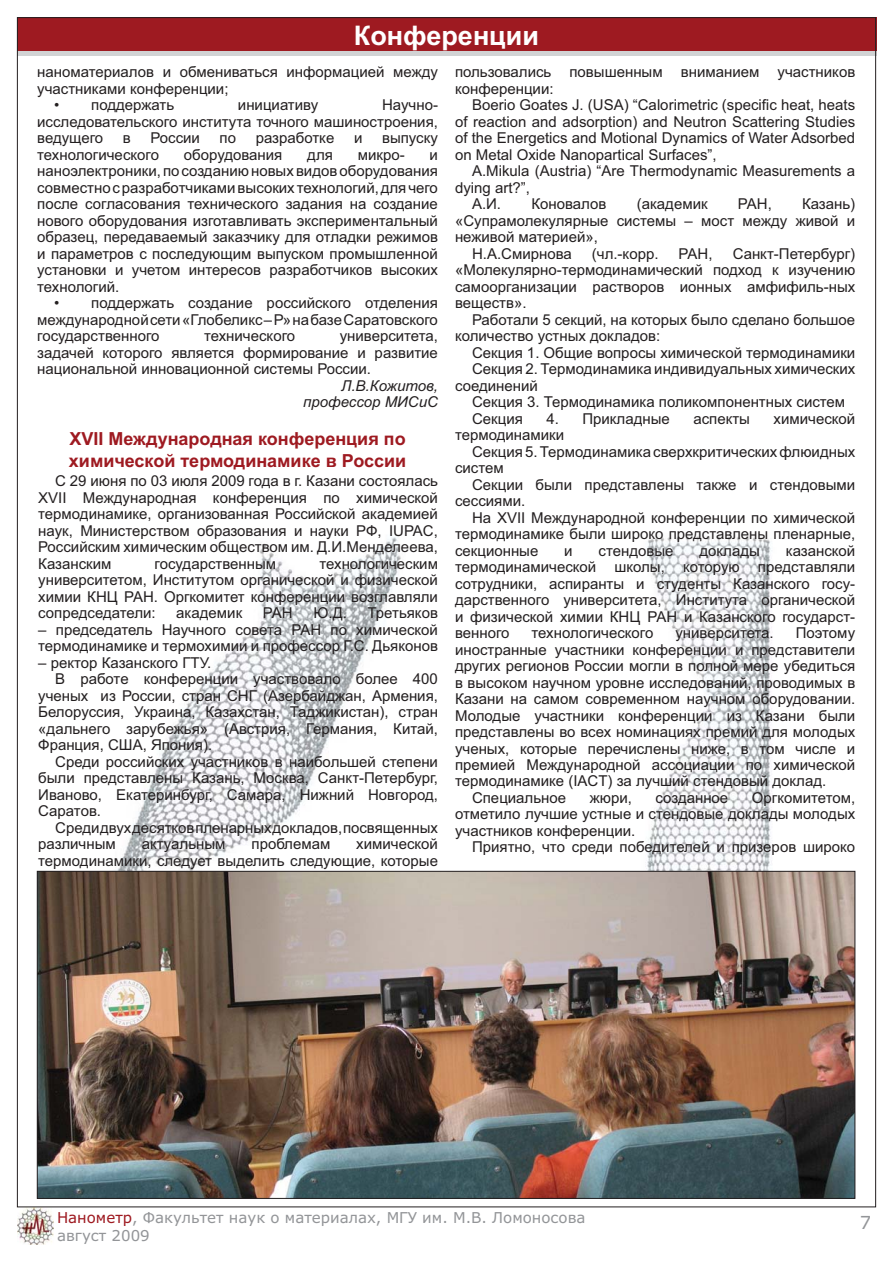
<style>
.page{position:relative;width:893px;height:1263px;background:#fff}
.page>*{position:absolute;margin:0;border:0;box-sizing:border-box;transform-origin:0 0}
.t1{font:700 27px "Arial";color:#fff}
.t2{font:700 18px/21.6px "Arial";color:#9e1a21}
.t3{font:18px "Verdana";color:#939598}
.t4{font:15px/16.5px "Arial";color:#231f20;text-align:justify}
.t5{font:15px/18px "Verdana";color:#939598}
.t6{font:italic 15px/16.5px "Arial";color:#231f20;text-align:right}
.s1{color:#9e1a21}
</style>
<div class="page">
<img style="left:599px;top:536px;width:184px;height:335px">
<img style="left:86px;top:537px;width:320px;height:334px">
<img style="left:39px;top:873px;width:814px;height:324px">
<img style="left:17px;top:1207px;width:37px;height:38px">
<div style="left:17px;top:17px;width:859px;height:34px;background:#9e1a21"></div>
<div style="left:17px;top:51px;width:859px;height:5px;background:#d1d3d4"></div>
<h1 class="t1" style="left:354px;top:20px;width:187px">Конференции</h1>
<p class="t4" style="left:37px;top:65px;width:402px">наноматериалов и обмениваться информацией между участниками конференции;</p>
<p class="t4" style="left:54px;top:98px;width:121px">• поддержать</p>
<p class="t4" style="left:238px;top:98px;width:82px">инициативу</p>
<p class="t4" style="left:37px;top:98px;width:402px;text-indent:345px">Научно&shy;исследовательского института точного машиностроения, ведущего</p>
<p class="t4" style="left:123px;top:131px;width:9px">в</p>
<p class="t4" style="left:150px;top:131px;width:51px">России</p>
<p class="t4" style="left:220px;top:131px;width:18px">по</p>
<p class="t4" style="left:256px;top:131px;width:80px">разработке</p>
<p class="t4" style="left:354px;top:131px;width:10px">и</p>
<p class="t4" style="left:382px;top:131px;width:57px">выпуску</p>
<p class="t4" style="left:37px;top:148px;width:123px">технологического</p>
<p class="t4" style="left:184px;top:148px;width:100px">оборудования</p>
<p class="t4" style="left:307px;top:148px;width:27px">для</p>
<p class="t4" style="left:358px;top:148px;width:48px">микро-</p>
<p class="t4" style="left:37px;top:148px;width:402px;text-indent:392px">и наноэлектроники, по созданию новых видов оборудования совместно с разработчиками высоких технологий, для чего после согласования технического задания на создание нового оборудования изготавливать экспериментальный образец, передаваемый заказчику для отладки режимов и параметров с последующим выпуском промышленной установки и учетом интересов разработчиков высоких технологий.</p>
<p class="t4" style="left:37px;top:296px;width:402px;text-indent:17px">• поддержать создание российского отделения международной сети «Глобеликс – Р» на базе Саратовского государственного</p>
<p class="t4" style="left:37px;top:329px;width:402px;text-indent:302px">университета, задачей которого является формирование и развитие национальной инновационной системы России.</p>
<p class="t6" style="left:303px;top:377px;width:136px">Л.В.Кожитов, профессор МИСиС</p>
<p class="t4" style="left:204px;top:329px;width:93px">технического</p>
<p class="t2" style="left:69px;top:428px;width:339px">XVII Международная конференция по химической термодинамике в России</p>
<p class="t4" style="left:38px;top:474px;width:401px;text-indent:17px">С 29 июня по 03 июля 2009 года в г. Казани состоялась XVII Международная конференция по химической термодинамике, организованная Российской академией наук, Министерством образования и науки РФ, IUPAC, Российским химическим обществом им. Д.И.Менделеева, Казанским</p>
<p class="t4" style="left:38px;top:557px;width:401px;text-indent:281px">технологическим университетом, Институтом органической и физической химии КНЦ РАН. Оргкомитет конференции возглавляли сопредседатели:</p>
<p class="t4" style="left:155px;top:557px;width:123px">государственным</p>
<p class="t4" style="left:176px;top:606px;width:67px">академик</p>
<p class="t4" style="left:263px;top:606px;width:31px">РАН</p>
<p class="t4" style="left:313px;top:606px;width:35px">Ю.Д.</p>
<p class="t4" style="left:367px;top:606px;width:72px">Третьяков</p>
<p class="t4" style="left:38px;top:623px;width:401px">– председатель Научного совета РАН по химической термодинамике и термохимии и профессор Г.С. Дьяконов</p>
<p class="t4" style="left:38px;top:656px;width:175px">– ректор Казанского ГТУ.</p>
<p class="t4" style="left:55px;top:672px;width:384px">В работе конференции участвовало более 400</p>
<p class="t4" style="left:38px;top:689px;width:401px">ученых из России, стран СНГ (Азербайджан, Армения,</p>
<p class="t4" style="left:38px;top:705px;width:401px">Белоруссия, Украина, Казахстан, Таджикистан), стран</p>
<p class="t4" style="left:38px;top:722px;width:401px">«дальнего зарубежья» (Австрия, Германия, Китай,</p>
<p class="t4" style="left:38px;top:738px;width:175px">Франция, США, Япония).</p>
<p class="t4" style="left:55px;top:755px;width:384px">Среди российских участников в наибольшей степени</p>
<p class="t4" style="left:38px;top:771px;width:401px">были представлены Казань, Москва, Санкт-Петербург,</p>
<p class="t4" style="left:38px;top:787px;width:401px">Иваново, Екатеринбург, Самара, Нижний Новгород,</p>
<p class="t4" style="left:38px;top:804px;width:64px">Саратов.</p>
<p class="t4" style="left:55px;top:820px;width:384px">Среди двух десятков пленарных докладов, посвященных</p>
<p class="t4" style="left:38px;top:837px;width:79px">различным</p>
<p class="t4" style="left:142px;top:837px;width:85px">актуальным</p>
<p class="t4" style="left:251px;top:837px;width:80px">проблемам</p>
<p class="t4" style="left:38px;top:837px;width:401px;text-align:right">химической<br>термодинамики, следует выделить следующие, которые</p>
<p class="t4" style="left:455px;top:65px;width:402px">пользовались повышенным вниманием участников конференции:</p>
<p class="t4" style="left:455px;top:98px;width:402px;text-indent:17px">Boerio Goates J. (USA) “Calorimetric (specific heat, heats of reaction and adsorption) and Neutron Scattering Studies of the Energetics and Motional Dynamics of Water Adsorbed on Metal Oxide Nanopartical Surfaces”,</p>
<p class="t4" style="left:472px;top:164px;width:385px">A.Mikula (Austria) “Are Thermodynamic Measurements a</p>
<p class="t4" style="left:455px;top:181px;width:76px">dying art?”,</p>
<p class="t4" style="left:472px;top:197px;width:31px">А.И.</p>
<p class="t4" style="left:531px;top:197px;width:77px">Коновалов</p>
<p class="t4" style="left:636px;top:197px;width:72px">(академик</p>
<p class="t4" style="left:737px;top:197px;width:35px">РАН,</p>
<p class="t4" style="left:802px;top:197px;width:55px">Казань)</p>
<p class="t4" style="left:455px;top:214px;width:402px">«Супрамолекулярные системы – мост между живой и</p>
<p class="t4" style="left:455px;top:230px;width:144px">неживой материей»,</p>
<p class="t4" style="left:472px;top:247px;width:101px">Н.А.Смирнова</p>
<p class="t4" style="left:592px;top:247px;width:68px">(чл.-корр.</p>
<p class="t4" style="left:678px;top:247px;width:35px">РАН,</p>
<p class="t4" style="left:455px;top:247px;width:402px;text-indent:277px">Санкт-Петербург) «Молекулярно-термодинамический подход к изучению самоорганизации растворов ионных амфифиль-ных веществ».</p>
<p class="t4" style="left:455px;top:313px;width:402px;text-indent:17px">Работали 5 секций, на которых было сделано большое количество устных докладов:</p>
<p class="t4" style="left:472px;top:346px;width:385px">Секция 1. Общие вопросы химической термодинамики</p>
<p class="t4" style="left:472px;top:362px;width:385px">Секция 2. Термодинамика индивидуальных химических</p>
<p class="t4" style="left:455px;top:379px;width:84px">соединений</p>
<p class="t4" style="left:472px;top:395px;width:375px">Секция 3. Термодинамика поликомпонентных систем</p>
<p class="t4" style="left:472px;top:412px;width:52px">Секция</p>
<p class="t4" style="left:546px;top:412px;width:125px">4. Прикладные</p>
<p class="t4" style="left:693px;top:412px;width:58px">аспекты</p>
<p class="t4" style="left:773px;top:412px;width:83px">химической</p>
<p class="t4" style="left:455px;top:428px;width:111px">термодинамики</p>
<p class="t4" style="left:472px;top:445px;width:385px">Секция 5. Термодинамика сверхкритических флюидных</p>
<p class="t4" style="left:455px;top:461px;width:50px">систем</p>
<p class="t4" style="left:472px;top:478px;width:385px">Секции были представлены также и стендовыми</p>
<p class="t4" style="left:455px;top:494px;width:72px">сессиями.</p>
<p class="t4" style="left:472px;top:511px;width:385px">На XVII Международной конференции по химической</p>
<p class="t4" style="left:455px;top:527px;width:402px">термодинамике были широко представлены пленарные,</p>
<p class="t4" style="left:455px;top:544px;width:85px">секционные</p>
<p class="t4" style="left:564px;top:544px;width:10px">и</p>
<p class="t4" style="left:598px;top:544px;width:76px">стендовые</p>
<p class="t4" style="left:699px;top:544px;width:62px">доклады</p>
<p class="t4" style="left:455px;top:544px;width:402px;text-indent:331px">казанской термодинамической школы, которую представляли сотрудники, аспиранты и студенты Казанского госу&shy;дарственного университета, Института органической и физической химии КНЦ РАН и Казанского государст&shy;венного</p>
<p class="t4" style="left:531px;top:626px;width:123px">технологического</p>
<p class="t4" style="left:675px;top:626px;width:100px">университета.</p>
<p class="t4" style="left:795px;top:626px;width:61px">Поэтому</p>
<p class="t4" style="left:455px;top:643px;width:402px">иностранные участники конференции и представители</p>
<p class="t4" style="left:455px;top:659px;width:402px">других регионов России могли в полной мере убедиться</p>
<p class="t4" style="left:455px;top:675px;width:402px">в высоком научном уровне исследований, проводимых в</p>
<p class="t4" style="left:455px;top:692px;width:402px">Казани на самом современном научном оборудовании.</p>
<p class="t4" style="left:455px;top:708px;width:402px">Молодые участники конференции из Казани были</p>
<p class="t4" style="left:455px;top:725px;width:402px">представлены во всех номинациях премий для молодых</p>
<p class="t4" style="left:455px;top:741px;width:402px">ученых, которые перечислены ниже, в том числе и</p>
<p class="t4" style="left:455px;top:758px;width:402px">премией Международной ассоциации по химической</p>
<p class="t4" style="left:455px;top:774px;width:373px">термодинамике (IACT) за лучший стендовый доклад.</p>
<p class="t4" style="left:472px;top:791px;width:96px">Специальное</p>
<p class="t4" style="left:589px;top:791px;width:44px">жюри,</p>
<p class="t4" style="left:655px;top:791px;width:74px">созданное</p>
<p class="t4" style="left:455px;top:791px;width:402px;text-indent:297px">Оргкомитетом, отметило лучшие устные и стендовые доклады молодых участников конференции.</p>
<p class="t4" style="left:472px;top:840px;width:385px">Приятно, что среди победителей и призеров широко</p>
<p class="t5" style="left:57px;top:1209px;width:530px"><span class="s1">Нанометр</span>, Факультет наук о материалах, МГУ им. М.В. Ломоносова август 2009</p>
<p class="t3" style="left:859px;top:1212px;width:13px">7</p>
</div>
